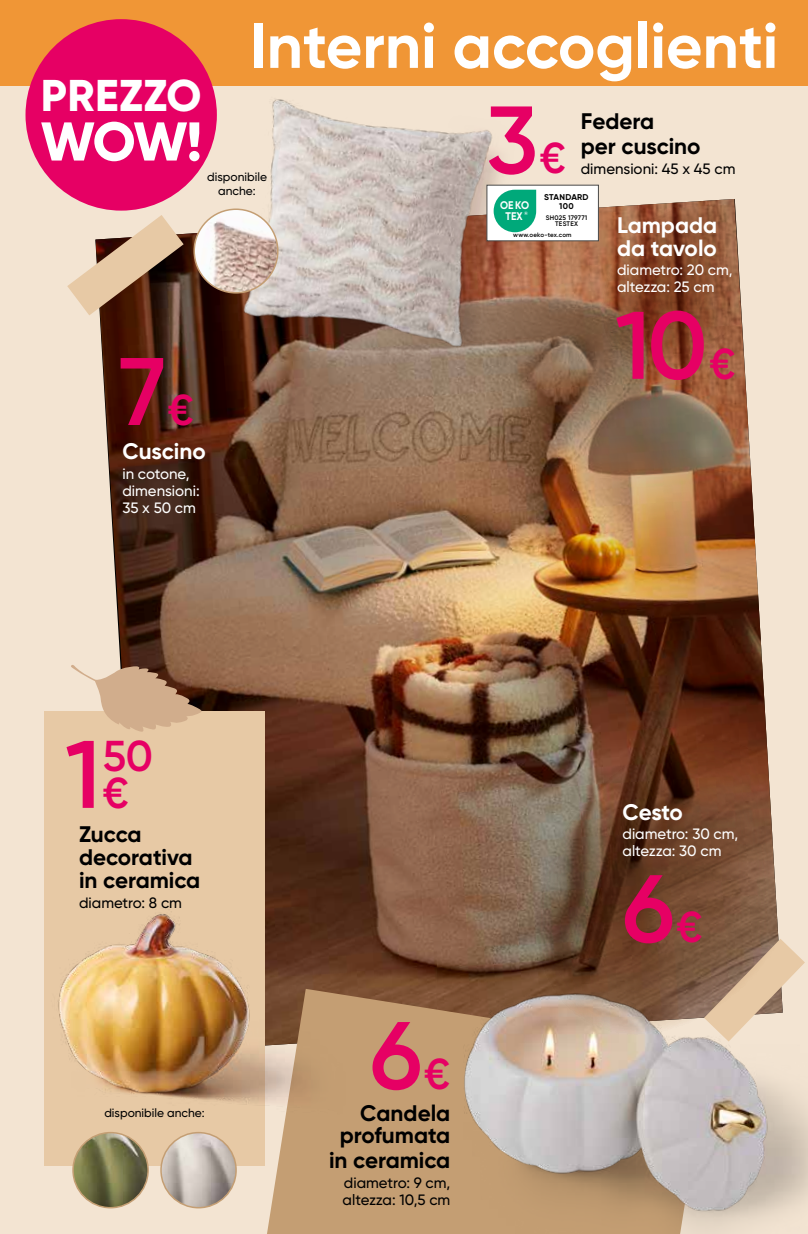
<style>
.page{position:relative;width:808px;height:1234px;background:#fff}
.page>*{position:absolute;margin:0;border:0;box-sizing:border-box;transform-origin:0 0}
.t1{font:600 95.7px "Gilroy";color:#e60064}
.t2{font:700 63px "Gilroy";color:#fff}
.t3{font:800 54.45px "Gilroy";color:#fff}
.t4{font:800 44.4px "Gilroy";letter-spacing:.01em;color:#fff}
.t5{font:600 43.2px/36.8px "Gilroy";color:#e60064;text-align:center}
.t6{font:700 22.5px/23px "Gilroy";color:#000}
.t7{font:700 22.5px/22.5px "Gilroy";color:#fff}
.t8{font:500 15px/16.8px "Gilroy";color:#fff}
.t9{font:500 15px/16.8px "Gilroy";color:#000}
.t10{font:500 12px/13.5px "Gilroy";color:#000;text-align:center}
.t11{font:700 11.1px/10.9px "Gilroy";color:#fff;text-align:center;scale:.92 1}
.t12{font:700 8.4px/8.7px "Gilroy";letter-spacing:.03em;color:#000;text-align:center}
.t13{font:600 6.6px/6.6px "Gilroy";letter-spacing:.03em;color:#000;text-align:center}
.t14{font:600 6.3px "Gilroy";letter-spacing:.03em;color:#000}
.t15{font:700 4.95px "Gilroy";color:#fff}
.s1{font-size:43.2px}
.s2{font-size:95.7px}
</style>
<div class="page">
<div style="left:0;top:0;width:808px;height:1233px;background:#f3e4d2"></div>
<img style="left:96px;top:199px;width:294px;height:789px">
<img style="left:390px;top:241px;width:376px;height:747px">
<svg style="left:591px;top:199px;width:150px;height:185px;background:#91593b"></svg>
<svg style="left:267px;top:988px;width:172px;height:245px;background:#c29c72"></svg>
<svg style="left:67px;top:215px;width:117px;height:100px"></svg>
<svg style="left:779px;top:939px;width:12px;height:10px"></svg>
<div style="left:44px;top:711px;width:221px;height:454px;background:#e7c9a5"></div>
<div style="left:0;top:0;width:808px;height:85px;background:#f09636"></div>
<svg style="left:71px;top:664px;width:133px;height:67px"></svg>
<img style="left:199px;top:85px;width:325px;height:305px">
<img style="left:439px;top:949px;width:369px;height:284px">
<img style="left:439px;top:966px;width:360px;height:250px">
<img style="left:161px;top:1132px;width:75px;height:75px;border-radius:38px">
<div style="left:160px;top:1131px;width:77px;height:77px;border:2px solid #c49e73;border-radius:50%"></div>
<img style="left:73px;top:1132px;width:75px;height:75px;border-radius:38px">
<div style="left:72px;top:1131px;width:77px;height:77px;border:2px solid #c49e73;border-radius:50%"></div>
<img style="left:194px;top:209px;width:84px;height:84px;border-radius:42px">
<div style="left:193px;top:208px;width:86px;height:85px;border:2px solid #c49e73;border-radius:50%"></div>
<img style="left:58px;top:882px;width:291px;height:251px">
<div style="left:486px;top:185px;width:113px;height:56px;background:#fff;border:1px solid #4a4a49"></div>
<div style="left:494px;top:190px;width:42px;height:42px;background:#00a97a;border-radius:21px"></div>
<svg style="left:518px;top:727px;width:261px;height:327px;background:#83614b"></svg>
<div style="left:26px;top:19px;width:191px;height:191px;background:#e60064;border-radius:50%"></div>
<h2 class="t2" style="left:250px;top:6px;width:530px">Interni accoglienti</h2>
<h3 class="t4" style="left:41px;top:68px;width:162px">PREZZO</h3>
<h1 class="t1" style="left:486px;top:80px;width:81px">3<span class="s1">€</span></h1>
<h3 class="t6" style="left:581px;top:108px;width:121px;line-height:25.2px">Federa<br>per cuscino</h3>
<p class="t9" style="left:581px;top:160px;width:156px">dimensioni: 45 x 45 cm</p>
<h3 class="t3" style="left:41px;top:107px;width:163px">WOW!</h3>
<p class="t10" style="left:207px;top:170px;width:61px">disponibile anche:</p>
<p class="t12" style="left:544px;top:193px;width:46px">STANDARD<br>100</p>
<p class="t13" style="left:546px;top:214px;width:43px">SH025 179771<br>TESTEX</p>
<p class="t14" style="left:513px;top:231px;width:60px">www.oeko-tex.com</p>
<p class="t11" style="left:500px;top:199px;width:33px">OEKO<br>TEX</p>
<p class="t15" style="left:524px;top:210px;width:5px">®</p>
<h3 class="t7" style="left:617px;top:214px;width:102px">Lampada da tavolo</h3>
<p class="t8" style="left:617px;top:261px;width:117px">diametro: 20 cm, altezza: 25 cm</p>
<h1 class="t1" style="left:119px;top:332px;width:76px">7<span class="s1">€</span></h1>
<h3 class="t7" style="left:122px;top:440px;width:85px">Cuscino</h3>
<p class="t8" style="left:122px;top:465px;width:79px">in cotone, dimensioni:<br>35 x 50 cm</p>
<h3 class="t5" style="left:65px;top:737px;width:89px"><span class="s2">1</span>50 €</h3>
<h3 class="t6" style="left:79px;top:822px;width:123px">Zucca decorativa in ceramica</h3>
<p class="t9" style="left:79px;top:893px;width:104px">diametro: 8 cm</p>
<p class="t10" style="left:104px;top:1105px;width:102px">disponibile anche:</p>
<h1 class="t1" style="left:370px;top:995px;width:82px">6<span class="s1">€</span></h1>
<h3 class="t6" style="left:340px;top:1101px;width:112px;line-height:22.5px;text-align:right">Candela profumata</h3>
<h3 class="t6" style="left:329px;top:1148px;width:123px">in ceramica</h3>
<p class="t9" style="left:343px;top:1173px;width:109px">diametro: 9 cm, altezza: 10,5 cm</p>
<h1 class="t1" style="left:615px;top:286px;width:122px">10<span class="s1">€</span></h1>
<h3 class="t7" style="left:622px;top:800px;width:62px">Cesto</h3>
<p class="t8" style="left:622px;top:825px;width:117px">diametro: 30 cm, altezza: 30 cm</p>
<h1 class="t1" style="left:622px;top:849px;width:82px">6<span class="s1">€</span></h1>
</div>
